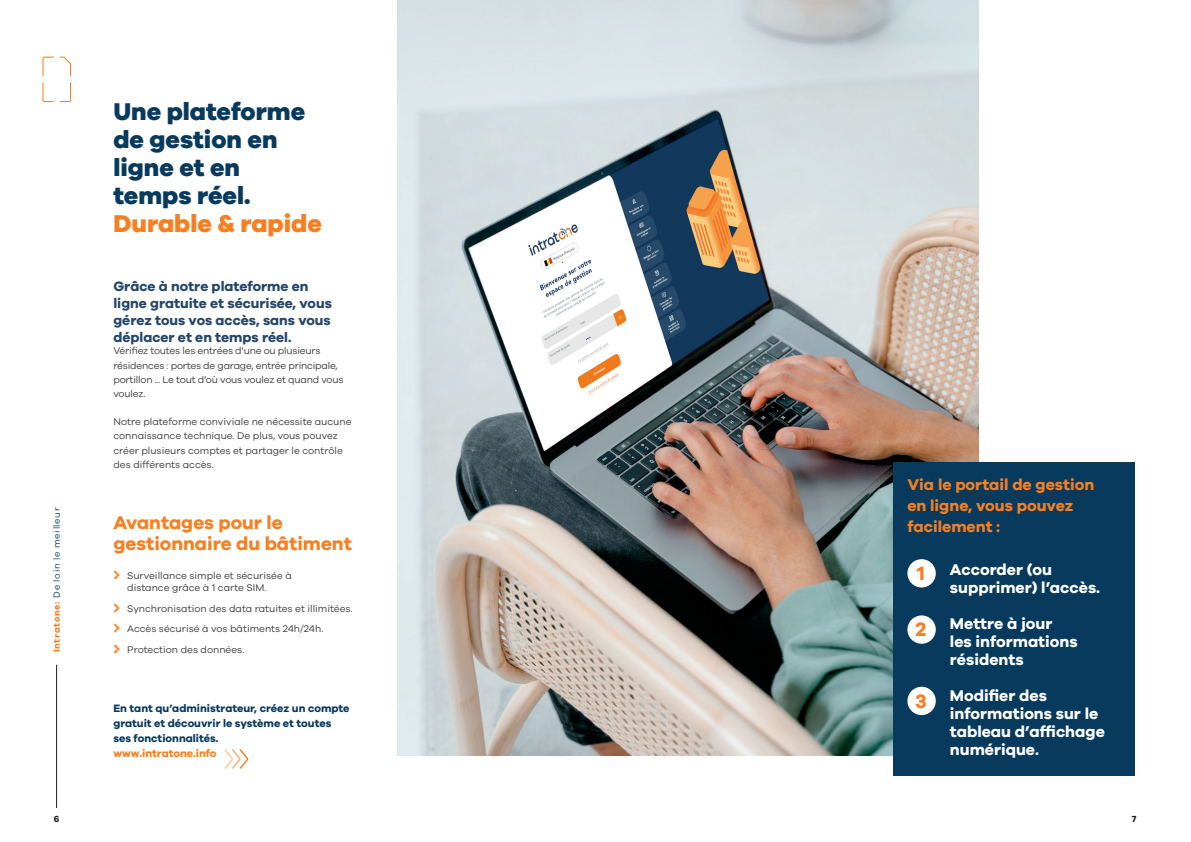
<style>
.page{position:relative;width:1191px;height:842px;background:#fff}
.page>*{position:absolute;margin:0;border:0;box-sizing:border-box;transform-origin:0 0}
._2020_INTRA_Titel_01{font:800 25px/28px "Galano Grotesque";color:#083a5e}
._2020_INTRA_Titel_01-2{font:800 25px "Galano Grotesque";color:#f57f21}
.t1{font:700 20px "Galano Grotesque";color:#f57f21}
._2020_INTRA_Titel_03_no_caps{font:700 19px/21px "Galano Grotesque";color:#f57f21}
._2020_INTRA_Titel_03_no_caps-2{font:700 16px/18px "Galano Grotesque";color:#fff}
._2020_INTRA_Titel_03_no_caps-3{font:700 16px/21px "Galano Grotesque";color:#f57f21}
._2020_INTRA_INTRO{font:700 14px/17px "Galano Grotesque";color:#244668}
._2020_INTRA_INTRO-2{font:700 11px/15px "Galano Grotesque";color:#083a5e}
._2020_INTRA_INTRO-3{font:700 11px "Galano Grotesque";color:#f57f21}
._2020_INTRA_BODY{font:10px/14.2px "Galano Grotesque";color:#3e3e3f}
._2020_INTRA_BODY-2{font:10px/14.2px "Galano Grotesque";letter-spacing:-.02em;color:#3e3e3f}
.t2{font:9.1px "Galano Grotesque";letter-spacing:.075em;color:#083a5e}
.t3{font:700 9.1px "Galano Grotesque";color:#231f20}
.s1{font-weight:700;color:#f57f21}
</style>
<div class="page">
<svg style="left:42px;top:56px;width:29px;height:47px"></svg>
<hr style="left:56px;top:665px;width:1px;height:143px;background:#231f20">
<img style="left:397px;top:0;width:581px;height:755px">
<div style="left:893px;top:462px;width:241px;height:314px;background:#083a5e"></div>
<div style="left:907px;top:559px;width:28px;height:28px;background:#fff;border-radius:50%"></div>
<div style="left:907px;top:615px;width:28px;height:29px;background:#fff;border-radius:50%"></div>
<div style="left:907px;top:687px;width:28px;height:28px;background:#fff;border-radius:50%"></div>
<svg style="left:224px;top:749px;width:24px;height:20px"></svg>
<p class="_2020_INTRA_Titel_01" style="left:113px;top:97px;width:193px">Une plateforme de gestion en ligne et en temps réel.</p>
<p class="_2020_INTRA_Titel_01-2" style="left:113px;top:208px;width:210px">Durable &amp; rapide</p>
<p class="t2" style="left:51px;top:652px;width:146px;rotate:-90deg"><span class="s1">Intratone:</span> De loin le meilleur</p>
<p class="_2020_INTRA_INTRO" style="left:113px;top:277px;width:220px">Grâce à notre plateforme en ligne gratuite et sécurisée, vous gérez tous vos accès, sans vous déplacer et en temps réel.</p>
<p class="_2020_INTRA_BODY-2" style="left:113px;top:344px;width:232px">Vérifiez toutes les entrées d’une ou plusieurs résidences : portes de garage, entrée principale, portillon ... Le tout d’où vous voulez et quand vous voulez.</p>
<p class="_2020_INTRA_BODY" style="left:113px;top:414px;width:240px">Notre plateforme conviviale ne nécessite aucune connaissance technique. De plus, vous pouvez créer plusieurs comptes et partager le contrôle des différents accès.</p>
<p class="_2020_INTRA_Titel_03_no_caps" style="left:113px;top:512px;width:240px">Avantages pour le gestionnaire du bâtiment</p>
<p class="_2020_INTRA_BODY" style="left:127px;top:569px;width:166px;line-height:12px">Surveillance simple et sécurisée à distance grâce à 1 carte SIM.</p>
<p class="_2020_INTRA_BODY" style="left:127px;top:601px;width:227px">Synchronisation des data ratuites et illimitées.</p>
<p class="_2020_INTRA_BODY" style="left:127px;top:621px;width:198px">Accès sécurisé à vos bâtiments 24h/24h.</p>
<p class="_2020_INTRA_BODY" style="left:127px;top:642px;width:119px">Protection des données.</p>
<p class="_2020_INTRA_INTRO-2" style="left:113px;top:700px;width:238px">En tant qu’administrateur, créez un compte gratuit et découvrir le système et toutes ses fonctionnalités.</p>
<p class="_2020_INTRA_INTRO-3" style="left:113px;top:746px;width:105px">www.intratone.info</p>
<p class="_2020_INTRA_Titel_03_no_caps-3" style="left:907px;top:474px;width:188px">Via le portail de gestion en ligne, vous pouvez facilement :</p>
<p class="_2020_INTRA_Titel_03_no_caps-2" style="left:950px;top:560px;width:152px">Accorder (ou supprimer) l’accès.</p>
<p class="_2020_INTRA_Titel_03_no_caps-2" style="left:950px;top:614px;width:129px">Mettre à jour les informations résidents</p>
<p class="_2020_INTRA_Titel_03_no_caps-2" style="left:950px;top:686px;width:156px">Modifier des informations sur le tableau d’affichage numérique.</p>
<p class="t1" style="left:917px;top:561px;width:9px">1</p>
<p class="t1" style="left:915px;top:617px;width:12px">2</p>
<p class="t1" style="left:915px;top:688px;width:13px">3</p>
<p class="t3" style="left:54px;top:813px;width:7px">6</p>
<p class="t3" style="left:1132px;top:813px;width:6px">7</p>
</div>
